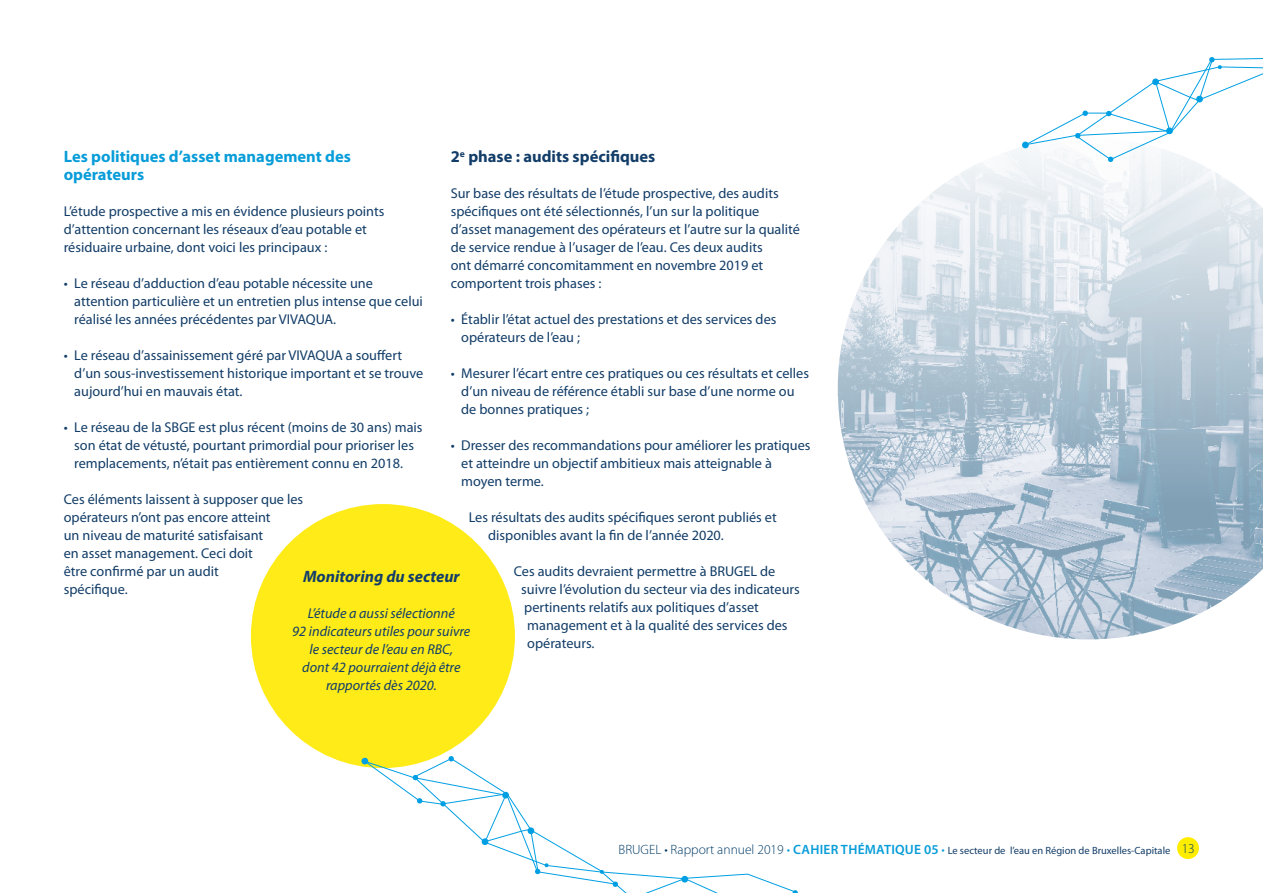
<style>
.page{position:relative;width:1263px;height:893px;background:#fff}
.page>*{position:absolute;margin:0;border:0;box-sizing:border-box;transform-origin:0 0}
.t1{font:700 16.5px/18px "Myriad Pro";color:#089dd9}
.t2{font:700 16.5px "Myriad Pro";color:#123d68}
.t3{font:italic 700 16.5px "Myriad Pro";color:#123d68}
.t4{font:14.25px/18px "Myriad Pro";color:#123d68}
.t5{font:italic 14.25px/18px "Myriad Pro";color:#123d68;text-align:center}
.t6{font:10.5px "Myriad Pro";color:#123d68}
.s1{font-weight:300;font-size:13.5px;color:#003c68}
.s2{font-weight:300;font-size:13.5px;color:#089dd9}
.s3{font-weight:600;font-size:13.5px;color:#089dd9}
</style>
<div class="page">
<img style="left:838px;top:149px;width:425px;height:490px">
<svg style="left:1021px;top:57px;width:242px;height:105px"></svg>
<div style="left:251px;top:504px;width:264px;height:264px;background:#feeb17;border-radius:50%"></div>
<svg style="left:632px;top:873px;width:166px;height:20px"></svg>
<svg style="left:361px;top:756px;width:257px;height:131px"></svg>
<div style="left:1177px;top:837px;width:22px;height:22px;background:#ffed00;border-radius:50%"></div>
<p class="t2" style="left:451px;top:147px;width:206px">2<sup>e</sup> phase : audits spécifiques</p>
<p class="t4" style="left:451px;top:185px;width:351px">Sur base des résultats de l’étude prospective, des audits spécifiques ont été sélectionnés, l’un sur la politique d’asset management des opérateurs et l’autre sur la qualité de service rendue à l’usager de l’eau. Ces deux audits<br>ont démarré concomitamment en novembre 2019 et comportent trois phases :</p>
<p class="t4" style="left:461px;top:311px;width:317px;text-indent:-11px">• Établir l’état actuel des prestations et des services des opérateurs de l’eau ;</p>
<p class="t4" style="left:461px;top:365px;width:349px;text-indent:-11px">• Mesurer l’écart entre ces pratiques ou ces résultats et celles d’un niveau de référence établi sur base d’une norme ou de bonnes pratiques ;</p>
<p class="t4" style="left:461px;top:437px;width:351px;text-indent:-11px">• Dresser des recommandations pour améliorer les pratiques et atteindre un objectif ambitieux mais atteignable à moyen terme.</p>
<p class="t4" style="left:488px;top:509px;width:290px;text-indent:-19px">Les résultats des audits spécifiques seront publiés et disponibles avant la fin de l’année 2020.</p>
<p class="t4" style="left:514px;top:563px;width:263px">Ces audits devraient permettre à BRUGEL de</p>
<p class="t4" style="left:521px;top:581px;width:280px">suivre l’évolution du secteur via des indicateurs</p>
<p class="t4" style="left:524px;top:599px;width:236px">pertinents relatifs aux politiques d’asset</p>
<p class="t4" style="left:527px;top:617px;width:262px">management et à la qualité des services des</p>
<p class="t4" style="left:527px;top:635px;width:69px">opérateurs.</p>
<p class="t1" style="left:64px;top:148px;width:289px">Les politiques d’asset management des opérateurs</p>
<p class="t4" style="left:64px;top:203px;width:322px">L’étude prospective a mis en évidence plusieurs points d’attention concernant les réseaux d’eau potable et résiduaire urbaine, dont voici les principaux :</p>
<p class="t4" style="left:74px;top:275px;width:350px;text-indent:-11px">• Le réseau d’adduction d’eau potable nécessite une attention particulière et un entretien plus intense que celui réalisé les années précédentes par VIVAQUA.</p>
<p class="t4" style="left:74px;top:347px;width:351px;text-indent:-11px">• Le réseau d’assainissement géré par VIVAQUA a souffert d’un sous-investissement historique important et se trouve aujourd’hui en mauvais état.</p>
<p class="t4" style="left:74px;top:419px;width:350px;text-indent:-11px">• Le réseau de la SBGE est plus récent (moins de 30 ans) mais son état de vétusté, pourtant primordial pour prioriser les remplacements, n’était pas entièrement connu en 2018.</p>
<p class="t4" style="left:64px;top:491px;width:241px">Ces éléments laissent à supposer que les opérateurs n’ont pas encore atteint<br>un niveau de maturité satisfaisant<br>en asset management. Ceci doit<br>être confirmé par un audit<br>spécifique.</p>
<p class="t3" style="left:303px;top:568px;width:158px">Monitoring du secteur</p>
<p class="t5" style="left:292px;top:605px;width:180px">L’étude a aussi sélectionné<br>92 indicateurs utiles pour suivre le secteur de l’eau en RBC,<br>dont 42 pourraient déjà être rapportés dès 2020.</p>
<p class="t6" style="left:618px;top:844px;width:578px"><span class="s1">BRUGEL • Rapport annuel 2019</span> <span class="s2">•</span> <span class="s3">CAHIER THÉMATIQUE 05</span> <span class="s2">•</span> Le secteur de l’eau en Région de Bruxelles-Capitale <span class="s1">13</span></p>
</div>
